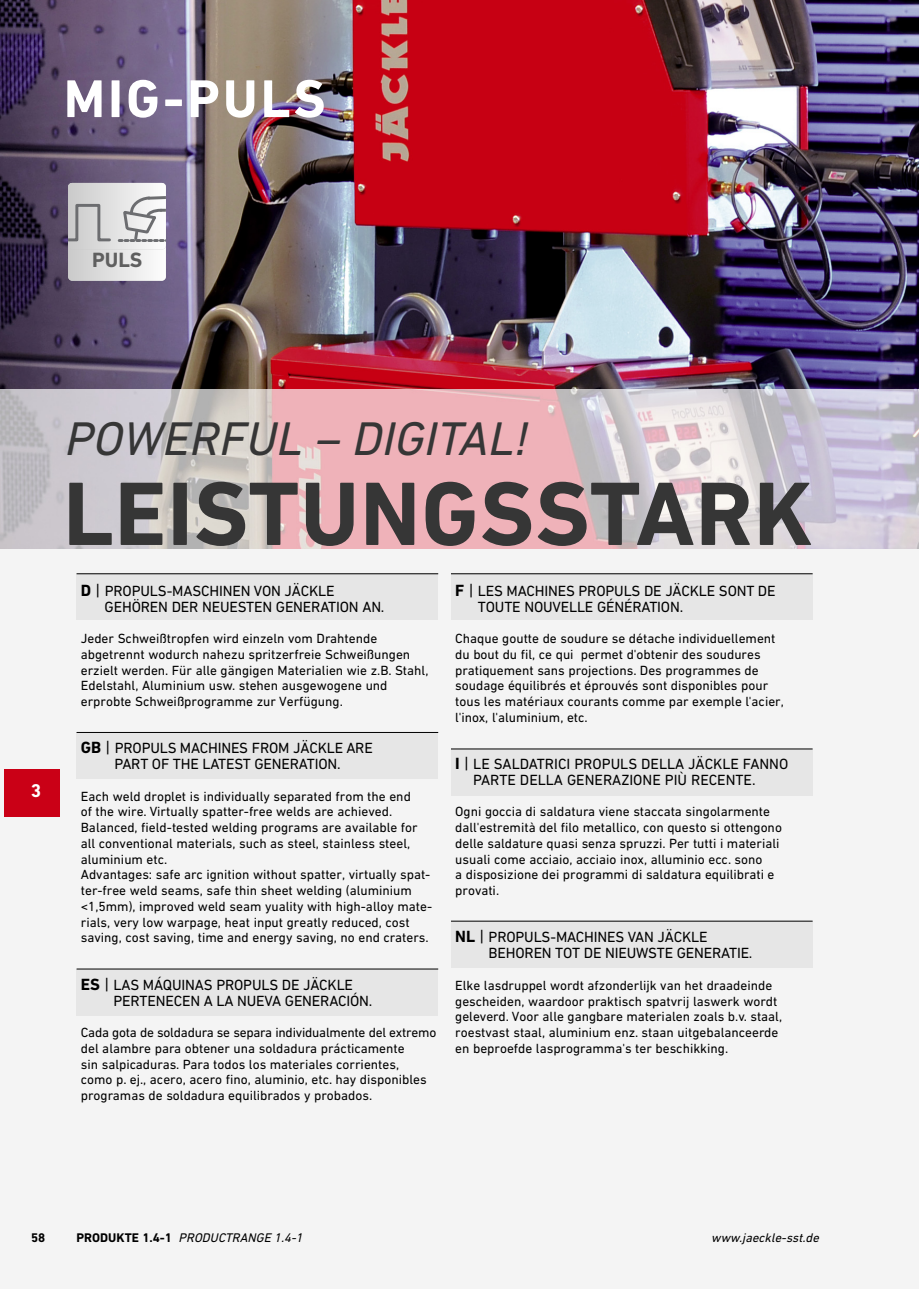
<style>
.page{position:relative;width:919px;height:1289px;background:#fff}
.page>*{position:absolute;margin:0;border:0;box-sizing:border-box;transform-origin:0 0}
.t1{font:700 91.5px "DIN Next W1 G";letter-spacing:.01em;color:#363636}
.t2{font:700 54px "DIN Next W1 G";letter-spacing:.055em;color:#fff}
.t3{font:italic 48px "DIN Next W1 G";color:#363636}
.t4{font:700 21px "DIN Next W1 G";color:#5f5f5f}
.t5{font:700 18.75px "DIN Next W1 G";color:#fff}
.t6{font:15px/15.8px "DIN Next W1 G";letter-spacing:-.01em;color:#000}
.t7{font:13.5px/15.8px "DIN Next W1 G";color:#000}
.t8{font:italic 12.75px "DIN Next W1 G";color:#000}
.t9{font:700 12.75px "DIN Next W1 G";color:#000}
.s1{font-weight:700;font-size:16.5px}
.s2{font-size:16.5px}
.s3{font-weight:700;font-style:normal}
</style>
<div class="page">
<div style="left:0;top:0;width:918px;height:1288px;background:#f4f4f4"></div>
<img style="left:0;top:0;width:918px;height:389px">
<div style="left:4px;top:769px;width:47px;height:47px;background:#ca0016"></div>
<div style="left:12px;top:769px;width:48px;height:47px;background:#ca0016"></div>
<div style="left:77px;top:573px;width:361px;height:47px;background:#e6e6e6"></div>
<div style="left:77px;top:732px;width:361px;height:47px;background:#e6e6e6"></div>
<div style="left:77px;top:968px;width:361px;height:47px;background:#e6e6e6"></div>
<div style="left:451px;top:573px;width:361px;height:47px;background:#e6e6e6"></div>
<div style="left:451px;top:921px;width:361px;height:47px;background:#e6e6e6"></div>
<div style="left:451px;top:748px;width:361px;height:47px;background:#e6e6e6"></div>
<hr style="left:77px;top:573px;width:361px;height:1px;background:#000">
<hr style="left:451px;top:573px;width:361px;height:1px;background:#000">
<hr style="left:451px;top:748px;width:361px;height:1px;background:#000">
<hr style="left:451px;top:920px;width:361px;height:1px;background:#000">
<hr style="left:77px;top:732px;width:361px;height:1px;background:#000">
<hr style="left:77px;top:968px;width:361px;height:1px;background:#000">
<div style="left:68px;top:183px;width:98px;height:98px;background:linear-gradient(to right,#cacaca,#fcfcfc);border-radius:4px"></div>
<div style="left:68px;top:183px;width:98px;height:66px;background:linear-gradient(to right,#cacaca,#fdfdfd);border-radius:4px"></div>
<svg style="left:119px;top:196px;width:47px;height:46px"></svg>
<svg style="left:68px;top:202px;width:44px;height:40px;background:#c1c2c2"></svg>
<hr style="left:0;top:548px;width:918px;height:1px;background:#fcfcfc">
<img style="left:0;top:389px;width:918px;height:159px">
<h2 class="t2" style="left:64px;top:80px;width:263px">MIG-PULS</h2>
<h3 class="t4" style="left:92px;top:252px;width:52px">PULS</h3>
<h3 class="t5" style="left:31px;top:784px;width:12px">3</h3>
<h3 class="t3" style="left:63px;top:422px;width:473px">POWERFUL – DIGITAL!</h3>
<h1 class="t1" style="left:63px;top:483px;width:751px">LEISTUNGSSTARK</h1>
<p class="t6" style="left:105px;top:584px;width:281px;text-indent:-24px"><span class="s1">D</span> <span class="s2">|</span> PROPULS-MASCHINEN VON JÄCKLE<br>GEHÖREN DER NEUESTEN GENERATION AN.</p>
<p class="t7" style="left:81px;top:632px;width:349px">Jeder Schweißtropfen wird einzeln vom Drahtende abgetrennt wodurch nahezu spritzerfreie Schweißungen erzielt werden. Für alle gängigen Materialien wie z.B. Stahl, Edelstahl, Aluminium usw. stehen ausgewogene und erprobte Schweißprogramme zur Verfügung.</p>
<p class="t6" style="left:81px;top:741px;width:293px;text-align:center"><span class="s1">GB</span> <span class="s2">|</span> PROPULS MACHINES FROM JÄCKLE ARE<br>PART OF THE LATEST GENERATION.</p>
<p class="t7" style="left:81px;top:789px;width:353px">Each weld droplet is individually separated from the end<br>of the wire. Virtually spatter-free welds are achieved.<br>Balanced, field-tested welding programs are available for all conventional materials, such as steel, stainless steel, aluminium etc.<br>Advantages: safe arc ignition without spatter, virtually spat&shy;ter-free weld seams, safe thin sheet welding (aluminium &lt;1,5mm), improved weld seam yuality with high-alloy mate&shy;rials, very low warpage, heat input greatly reduced, cost saving, cost saving, time and energy saving, no end craters.</p>
<p class="t6" style="left:113px;top:978px;width:260px;text-indent:-33px"><span class="s1">ES</span> <span class="s2">|</span> LAS MÁQUINAS PROPULS DE JÄCKLE<br>PERTENECEN A LA NUEVA GENERACIÓN.</p>
<p class="t7" style="left:81px;top:1025px;width:357px">Cada gota de soldadura se separa individualmente del extremo del alambre para obtener una soldadura prácticamente<br>sin salpicaduras. Para todos los materiales corrientes,<br>como p. ej., acero, acero fino, aluminio, etc. hay disponibles programas de soldadura equilibrados y probados.</p>
<p class="t6" style="left:478px;top:584px;width:299px;text-indent:-23px"><span class="s1">F</span> <span class="s2">|</span> LES MACHINES PROPULS DE JÄCKLE SONT DE<br>TOUTE NOUVELLE GÉNÉRATION.</p>
<p class="t7" style="left:455px;top:632px;width:330px">Chaque goutte de soudure se détache individuellement du bout du fil, ce qui permet d'obtenir des soudures pratiquement sans projections. Des programmes de soudage équilibrés et éprouvés sont disponibles pour tous les matériaux courants comme par exemple l'acier, l'inox, l'aluminium, etc.</p>
<p class="t6" style="left:473px;top:757px;width:316px;text-indent:-18px"><span class="s1">I</span> <span class="s2">|</span> LE SALDATRICI PROPULS DELLA JÄCKLE FANNO<br>PARTE DELLA GENERAZIONE PIÙ RECENTE.</p>
<p class="t7" style="left:455px;top:805px;width:328px">Ogni goccia di saldatura viene staccata singolarmente dall'estremità del filo metallico, con questo si ottengono delle saldature quasi senza spruzzi. Per tutti i materiali usuali come acciaio, acciaio inox, alluminio ecc. sono<br>a disposizione dei programmi di saldatura equilibrati e provati.</p>
<p class="t6" style="left:488px;top:930px;width:265px;text-indent:-33px"><span class="s1">NL</span> <span class="s2">|</span> PROPULS-MACHINES VAN JÄCKLE<br>BEHOREN TOT DE NIEUWSTE GENERATIE.</p>
<p class="t7" style="left:455px;top:978px;width:328px">Elke lasdruppel wordt afzonderlijk van het draadeinde gescheiden, waardoor praktisch spatvrij laswerk wordt geleverd. Voor alle gangbare materialen zoals b.v. staal, roestvast staal, aluminium enz. staan uitgebalanceerde en beproefde lasprogramma's ter beschikking.</p>
<p class="t9" style="left:31px;top:1233px;width:16px">58</p>
<p class="t8" style="left:77px;top:1233px;width:230px"><span class="s3">P RO D U KTE 1 . 4- 1</span> PRODUCTRANGE 1.4-1</p>
<p class="t8" style="left:711px;top:1233px;width:112px">www.jaeckle-sst.de</p>
</div>
